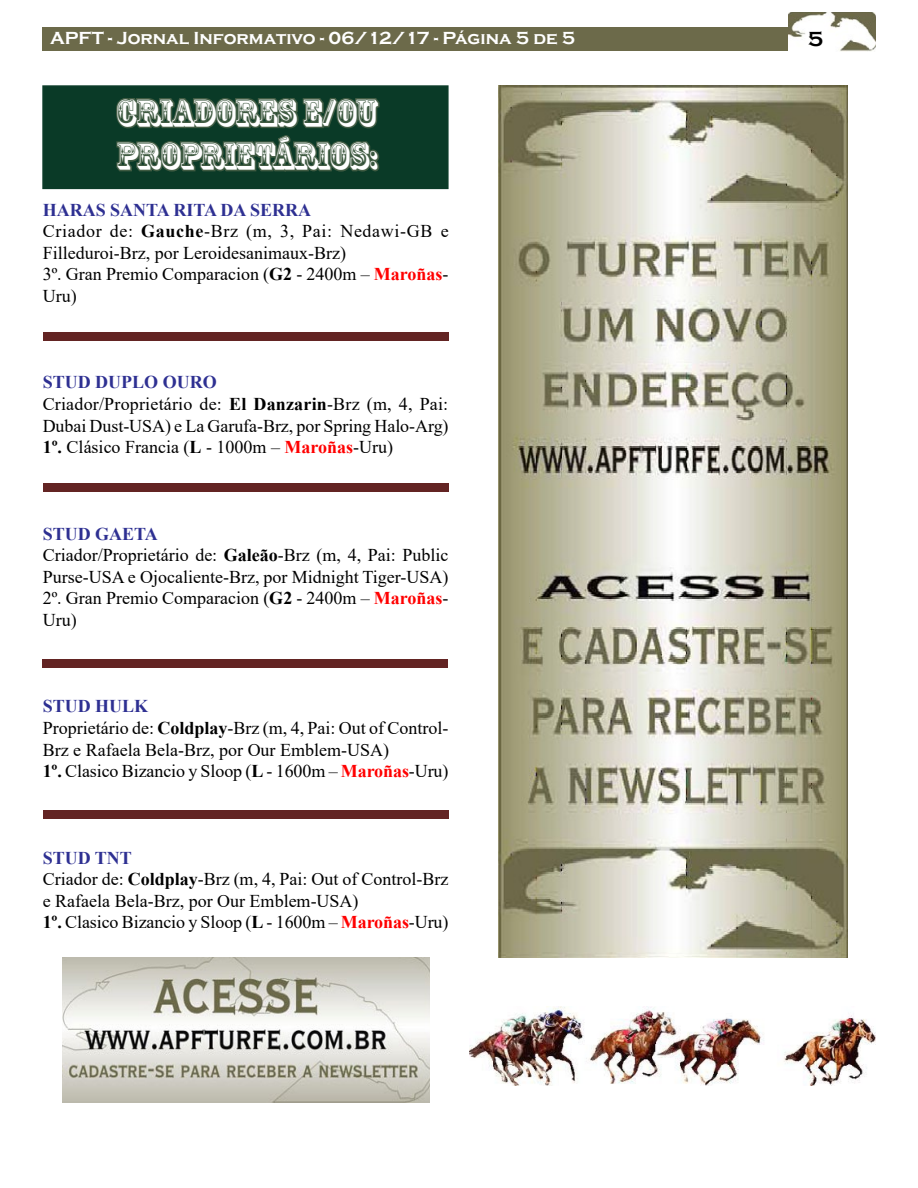
<style>
.page{position:relative;width:918px;height:1188px;background:#fff}
.page>*{position:absolute;margin:0;border:0;box-sizing:border-box;transform-origin:0 0}
.t1{font:36px/43.2px "Rosewood Std";color:#fff}
.t2{font:700 21px "Copperplate Gothic";color:#000}
.t3{font:18px/21.6px "Times New Roman";color:#000}
.t4{font:700 18px "Copperplate Gothic";color:#fff}
.s1{font-weight:700;color:#2e3092}
.s2{font-weight:700}
.s3{font-weight:700;color:#f00}
</style>
<div class="page">
<img style="left:498px;top:85px;width:349px;height:873px">
<img style="left:470px;top:1006px;width:406px;height:80px">
<div style="left:42px;top:85px;width:407px;height:104px;background:#0a3a27;border:2px solid #0a3a27"></div>
<svg style="left:115px;top:85px;width:267px;height:105px"></svg>
<div style="left:43px;top:27px;width:746px;height:24px;background:#6c6a4a"></div>
<img style="left:789px;top:12px;width:87px;height:39px">
<div style="left:43px;top:332px;width:405px;height:9px;background:#632423"></div>
<div style="left:43px;top:483px;width:406px;height:9px;background:#632423"></div>
<div style="left:43px;top:659px;width:405px;height:9px;background:#632423"></div>
<div style="left:43px;top:810px;width:406px;height:9px;background:#632423"></div>
<img style="left:63px;top:958px;width:366px;height:144px">
<p class="t4" style="left:50px;top:28px;width:526px">APFT - Jornal Informativo - 06/12/17 - Página 5 de 5</p>
<p class="t2" style="left:808px;top:27px;width:16px">5</p>
<h1 class="t1" style="left:116px;top:91px;width:263px">CRIADORES E/OU<br>PROPRIETÁRIOS:</h1>
<p class="t3" style="left:43px;top:198px;width:407px"><span class="s1">HARAS SANTA RITA DA SERRA<br></span>Criador de: <span class="s2">Gauche</span>-Brz (m, 3, Pai: Nedawi-GB e Filleduroi-Brz, por Leroidesanimaux-Brz)<br>3º. Gran Premio Comparacion (<span class="s2">G2</span> - 2400m – <span class="s3">Maroñas</span>-Uru)</p>
<p class="t3" style="left:43px;top:371px;width:407px"><span class="s1">STUD DUPLO OURO<br></span>Criador/Proprietário de: <span class="s2">El Danzarin</span>-Brz (m, 4, Pai:<br>Dubai Dust-USA) e La Garufa-Brz, por Spring Halo-Arg)<br><span class="s2">1º.</span> Clásico Francia (<span class="s2">L</span> - 1000m – <span class="s3">Maroñas</span>-Uru)</p>
<p class="t3" style="left:43px;top:522px;width:407px"><span class="s1">STUD GAETA<br></span>Criador/Proprietário de: <span class="s2">Galeão</span>-Brz (m, 4, Pai: Public Purse-USA e Ojocaliente-Brz, por Midnight Tiger-USA)<br>2º. Gran Premio Comparacion (<span class="s2">G2</span> - 2400m – <span class="s3">Maroñas</span>-Uru)</p>
<p class="t3" style="left:43px;top:695px;width:407px"><span class="s1">STUD HULK<br></span>Proprietário de: <span class="s2">Coldplay</span>-Brz (m, 4, Pai: Out of Control-Brz e Rafaela Bela-Brz, por Our Emblem-USA)<br><span class="s2">1º.</span> Clasico Bizancio y Sloop (<span class="s2">L</span> - 1600m – <span class="s3">Maroñas</span>-Uru)</p>
<p class="t3" style="left:43px;top:846px;width:407px"><span class="s1">STUD TNT<br></span>Criador de: <span class="s2">Coldplay</span>-Brz (m, 4, Pai: Out of Control-Brz e Rafaela Bela-Brz, por Our Emblem-USA)<br><span class="s2">1º.</span> Clasico Bizancio y Sloop (<span class="s2">L</span> - 1600m – <span class="s3">Maroñas</span>-Uru)</p>
</div>
